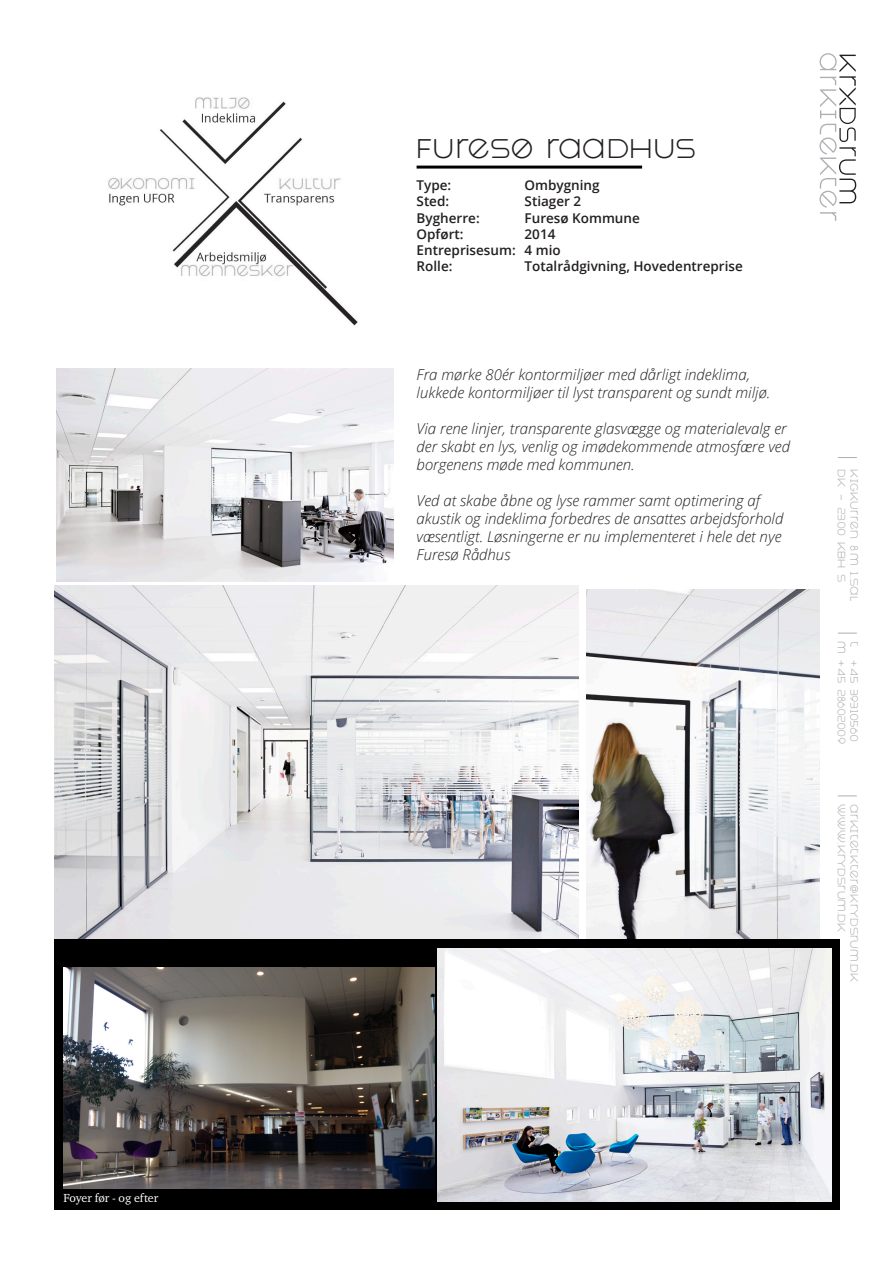
<style>
.page{position:relative;width:893px;height:1263px;background:#fff}
.page>*{position:absolute;margin:0;border:0;box-sizing:border-box;transform-origin:0 0}
.t1{font:27px "Krydsrum";letter-spacing:.005em;color:#231f20}
.t2{font:italic 300 15px/18px "Open Sans";color:#231f20}
.t3{font:600 13.5px "Open Sans";color:#231f20}
.t4{font:12px "Charter ITC Std";color:#fff}
.t5{font:10.65px "Krydsrum";color:#aeafb3}
.t6{font:10.65px "Krydsrum";letter-spacing:-.02em;color:#aeafb3}
.t7{font:10.65px "Krydsrum";letter-spacing:-.135em;color:#aeafb3}
.t8{font:10.65px "Krydsrum";letter-spacing:-.06em;color:#aeafb3}
</style>
<div class="page">
<svg style="left:838px;top:457px;width:19px;height:1px"></svg>
<svg style="left:838px;top:633px;width:19px;height:1px"></svg>
<svg style="left:838px;top:795px;width:19px;height:1px"></svg>
<svg style="left:819px;top:53px;width:37px;height:168px"></svg>
<hr style="left:417px;top:166px;width:225px;height:3px;background:#000">
<img style="left:54px;top:585px;width:524px;height:354px">
<img style="left:587px;top:590px;width:232px;height:349px">
<div style="left:54px;top:939px;width:785px;height:270px;background:#000"></div>
<img style="left:56px;top:369px;width:337px;height:212px">
<img style="left:63px;top:968px;width:371px;height:220px">
<img style="left:438px;top:948px;width:393px;height:254px">
<img style="left:108px;top:97px;width:250px;height:229px">
<p class="t4" style="left:63px;top:1190px;width:97px">Foyer før - og efter</p>
<p class="t1" style="left:417px;top:134px;width:281px">FURESØ RAADHUS</p>
<p class="t3" style="left:417px;top:176px;width:36px">Type:</p>
<p class="t3" style="left:525px;top:176px;width:77px">Ombygning</p>
<p class="t3" style="left:417px;top:192px;width:34px">Sted:</p>
<p class="t3" style="left:525px;top:192px;width:58px">Stiager 2</p>
<p class="t3" style="left:417px;top:208px;width:65px">Bygherre:</p>
<p class="t3" style="left:525px;top:208px;width:117px">Furesø Kommune</p>
<p class="t3" style="left:417px;top:225px;width:49px">Opført:</p>
<p class="t3" style="left:525px;top:225px;width:32px">2014</p>
<p class="t3" style="left:417px;top:241px;width:146px">Entreprisesum: 4 mio</p>
<p class="t3" style="left:417px;top:257px;width:37px">Rolle:</p>
<p class="t3" style="left:525px;top:257px;width:220px">Totalrådgivning, Hovedentreprise</p>
<p class="t2" style="left:417px;top:365px;width:335px">Fra mørke 80ér kontormiljøer med dårligt indeklima,</p>
<p class="t2" style="left:417px;top:383px;width:355px">lukkede kontormiljøer til lyst transparent og sundt miljø.</p>
<p class="t2" style="left:417px;top:419px;width:375px">Via rene linjer, transparente glasvægge og materialevalg er der skabt en lys, venlig og imødekommende atmosfære ved borgenens møde med kommunen.</p>
<p class="t2" style="left:417px;top:491px;width:368px">Ved at skabe åbne og lyse rammer samt optimering af akustik og indeklima forbedres de ansattes arbejdsforhold væsentligt. Løsningerne er nu implementeret i hele det nye Furesø Rådhus</p>
<p class="t6" style="left:847px;top:469px;width:114px;rotate:90deg">DK - 2300 KBH S</p>
<p class="t5" style="left:860px;top:469px;width:134px;rotate:90deg">KIGKURREN 8M 1.SAL</p>
<p class="t5" style="left:847px;top:641px;width:14px;rotate:90deg">M</p>
<p class="t5" style="left:860px;top:641px;width:8px;rotate:90deg">T</p>
<p class="t7" style="left:847px;top:659px;width:87px;rotate:90deg">+45 28602009</p>
<p class="t8" style="left:860px;top:659px;width:85px;rotate:90deg">+45 39310560</p>
<p class="t5" style="left:847px;top:804px;width:130px;rotate:90deg">WWW.KRYDSRUM.DK</p>
<p class="t5" style="left:860px;top:804px;width:179px;rotate:90deg">ARKITETKTER@KRYDSRUM.DK</p>
</div>
